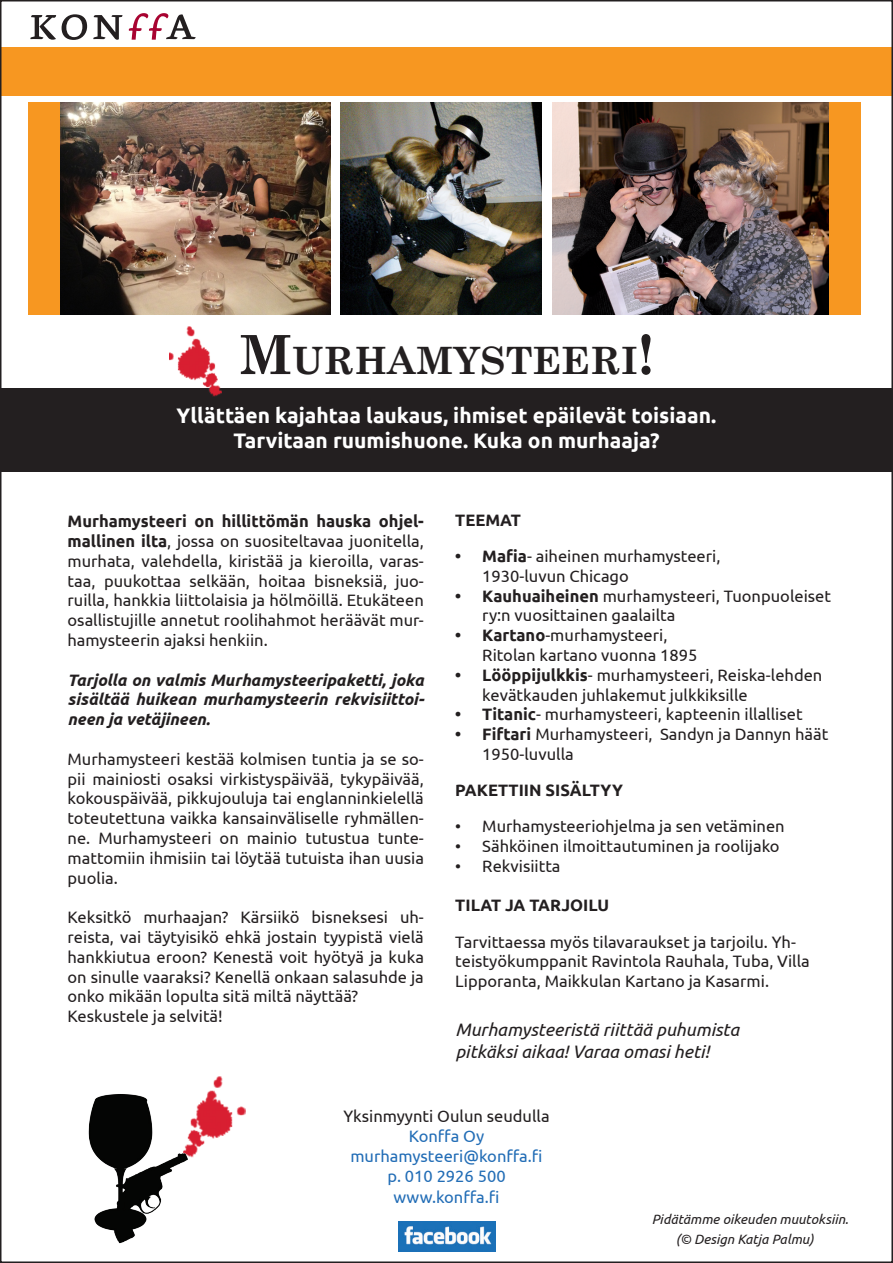
<style>
.page{position:relative;width:893px;height:1263px;background:#fff}
.page>*{position:absolute;margin:0;border:0;box-sizing:border-box;transform-origin:0 0}
.t1{font:700 37.8px "Century Schoolbook";color:#231f20}
.t2{font:700 21px "Ubuntu";color:#fff}
.t3{font:italic 18px "Ubuntu";color:#231f20}
.t4{font:16.5px/19.8px "Ubuntu";color:#231f20}
.t5{font:italic 700 16.5px/19.8px "Ubuntu";color:#231f20;text-align:justify}
.t6{font:16.5px "Ubuntu";color:#226db6}
.t7{font:700 16.5px "Ubuntu";color:#231f20}
.t8{font:italic 13.5px "Ubuntu";color:#231f20}
.s1{font-size:54px}
.s2{font-weight:700}
</style>
<div class="page">
<img style="left:552px;top:103px;width:278px;height:211px">
<img style="left:60px;top:103px;width:270px;height:211px">
<img style="left:340px;top:103px;width:201px;height:211px">
<div style="left:0;top:388px;width:893px;height:84px;background:#231f20"></div>
<img style="left:169px;top:327px;width:53px;height:69px">
<img style="left:213px;top:1077px;width:32px;height:61px">
<img style="left:88px;top:1086px;width:126px;height:158px">
<svg style="left:30px;top:15px;width:26px;height:25px"></svg>
<svg style="left:62px;top:14px;width:25px;height:26px"></svg>
<svg style="left:93px;top:13px;width:103px;height:27px"></svg>
<div style="left:0;top:48px;width:893px;height:48px;background:#f79721"></div>
<div style="left:29px;top:102px;width:31px;height:212px;background:#f79721"></div>
<div style="left:830px;top:102px;width:31px;height:212px;background:#f79721"></div>
<img style="left:399px;top:1221px;width:97px;height:31px">
<p class="t1" style="left:239px;top:331px;width:416px"><span class="s1">M</span>URHAMYSTEERI<span class="s1">!</span></p>
<p class="t2" style="left:177px;top:403px;width:541px">Yllättäen kajahtaa laukaus, ihmiset epäilevät toisiaan.</p>
<p class="t2" style="left:233px;top:428px;width:428px">Tarvitaan ruumishuone. Kuka on murhaaja?</p>
<p class="t4" style="left:68px;top:511px;width:358px;text-align:justify"><span class="s2">Murhamysteeri on hillittömän hauska ohjel&shy;mallinen ilta</span>, jossa on suositeltavaa juonitella, murhata, valehdella, kiristää ja kieroilla, varas&shy;taa, puukottaa selkään, hoitaa bisneksiä, juo&shy;ruilla, hankkia liittolaisia ja hölmöillä. Etukäteen osallistujille annetut roolihahmot heräävät mur&shy;hamysteerin ajaksi henkiin.</p>
<p class="t5" style="left:68px;top:669px;width:359px">Tarjolla on valmis Murhamysteeripaketti, joka sisältää huikean murhamysteerin rekvisiittoi&shy;neen ja vetäjineen.</p>
<p class="t4" style="left:68px;top:748px;width:358px;text-align:justify">Murhamysteeri kestää kolmisen tuntia ja se so&shy;pii mainiosti osaksi virkistyspäivää, tykypäivää, kokouspäivää, pikkujouluja tai englanninkielellä toteutettuna vaikka kansainväliselle ryhmällen&shy;ne. Murhamysteeri on mainio tutustua tunte&shy;mattomiin ihmisiin tai löytää tutuista ihan uusia puolia.</p>
<p class="t4" style="left:68px;top:907px;width:358px;text-align:justify">Keksitkö murhaajan? Kärsiikö bisneksesi uh&shy;reista, vai täytyisikö ehkä jostain tyypistä vielä hankkiutua eroon? Kenestä voit hyötyä ja kuka on sinulle vaaraksi? Kenellä onkaan salasuhde ja onko mikään lopulta sitä miltä näyttää?</p>
<p class="t4" style="left:68px;top:1006px;width:157px">Keskustele ja selvitä!</p>
<p class="t7" style="left:455px;top:510px;width:67px">TEEMAT</p>
<p class="t4" style="left:482px;top:546px;width:240px;text-indent:-27px"><span class="s2">• Mafia</span>- aiheinen murhamysteeri,<br>1930-luvun Chicago</p>
<p class="t4" style="left:482px;top:585px;width:350px;text-indent:-27px"><span class="s2">• Kauhuaiheinen</span> murhamysteeri, Tuonpuoleiset ry:n vuosittainen gaalailta</p>
<p class="t4" style="left:482px;top:625px;width:217px;text-indent:-27px"><span class="s2">• Kartano</span>-murhamysteeri,<br>Ritolan kartano vuonna 1895</p>
<p class="t4" style="left:482px;top:664px;width:342px;text-indent:-27px"><span class="s2">• Lööppijulkkis</span>- murhamysteeri, Reiska-lehden kevätkauden juhlakemut julkkiksille</p>
<p class="t4" style="left:455px;top:704px;width:349px"><span class="s2">• Titanic</span>- murhamysteeri, kapteenin illalliset</p>
<p class="t4" style="left:482px;top:724px;width:348px;text-indent:-27px"><span class="s2">• Fiftari</span> Murhamysteeri, Sandyn ja Dannyn häät<br>1950-luvulla</p>
<p class="t7" style="left:455px;top:780px;width:169px">PAKETTIIN SISÄLTYY</p>
<p class="t4" style="left:455px;top:816px;width:331px">• Murhamysteeriohjelma ja sen vetäminen</p>
<p class="t4" style="left:455px;top:836px;width:326px">• Sähköinen ilmoittautuminen ja roolijako</p>
<p class="t4" style="left:455px;top:855px;width:107px">• Rekvisiitta</p>
<p class="t7" style="left:455px;top:895px;width:155px">TILAT JA TARJOILU</p>
<p class="t4" style="left:455px;top:931px;width:356px">Tarvittaessa myös tilavaraukset ja tarjoilu. Yh&shy;teistyökumppanit Ravintola Rauhala, Tuba, Villa<br>Lipporanta, Maikkulan Kartano ja Kasarmi.</p>
<p class="t3" style="left:455px;top:1018px;width:285px">Murhamysteeristä riittää puhumista</p>
<p class="t3" style="left:455px;top:1040px;width:255px">pitkäksi aikaa! Varaa omasi heti!</p>
<p class="t4" style="left:343px;top:1106px;width:208px">Yksinmyynti Oulun seudulla</p>
<p class="t6" style="left:409px;top:1126px;width:77px">Konffa Oy</p>
<p class="t6" style="left:350px;top:1146px;width:194px">murhamysteeri@konffa.fi</p>
<p class="t6" style="left:387px;top:1166px;width:120px">p. 010 2926 500</p>
<p class="t6" style="left:393px;top:1187px;width:107px">www.konffa.fi</p>
<p class="t8" style="left:652px;top:1211px;width:198px">Pidätämme oikeuden muutoksiin.</p>
<p class="t8" style="left:676px;top:1231px;width:139px">(© Design Katja Palmu)</p>
</div>
